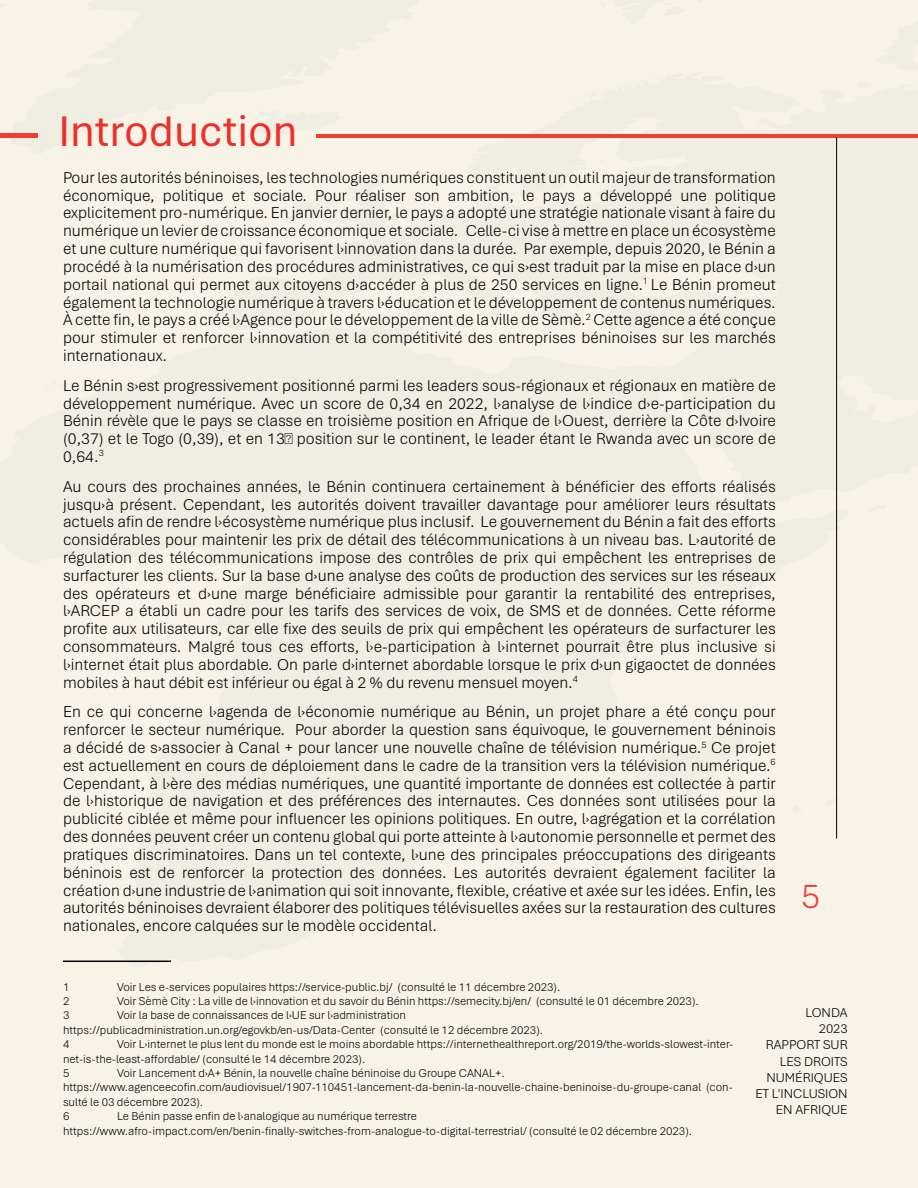
<style>
.page{position:relative;width:918px;height:1188px;background:#fff}
.page>*{position:absolute;margin:0;border:0;box-sizing:border-box;transform-origin:0 0}
.t1{font:45px "Aptos";color:#ee2f2b}
.t2{font:300 36px "Aptos";color:#ef3e36}
.t3{font:300 16.5px/17.9px "Aptos";color:#000;text-align:justify}
.t4{font:300 13.5px/16.2px "Aptos";color:#000;text-align:right}
.t5{font:300 12px/14.4px "Aptos";color:#000}
</style>
<div class="page">
<div style="left:0;top:1px;width:918px;height:1187px;background:#f7f4e7"></div>
<hr style="left:316px;top:134px;width:602px;height:3px;background:#ef3e35">
<hr style="left:0;top:133px;width:37px;height:4px;background:#ef3e35">
<hr style="left:836px;top:137px;width:1px;height:702px;background:#000">
<hr style="left:63px;top:961px;width:108px;height:1px;background:#000">
<h1 class="t1" style="left:58px;top:101px;width:241px">Introduction</h1>
<p class="t3" style="left:63px;top:168px;width:714px">Pour les autorités béninoises, les technologies numériques constituent un outil majeur de transformation économique, politique et sociale. Pour réaliser son ambition, le pays a développé une politique explicitement pro-numérique. En janvier dernier, le pays a adopté une stratégie nationale visant à faire du numérique un levier de croissance économique et sociale. Celle-ci vise à mettre en place un écosystème et une culture numérique qui favorisent l›innovation dans la durée. Par exemple, depuis 2020, le Bénin a procédé à la numérisation des procédures administratives, ce qui s›est traduit par la mise en place d›un portail national qui permet aux citoyens d›accéder à plus de 250 services en ligne.<sup>1</sup> Le Bénin promeut également la technologie numérique à travers l›éducation et le développement de contenus numériques.<br>À cette fin, le pays a créé l›Agence pour le développement de la ville de Sèmè.<sup>2</sup> Cette agence a été conçue pour stimuler et renforcer l›innovation et la compétitivité des entreprises béninoises sur les marchés internationaux.</p>
<p class="t3" style="left:63px;top:376px;width:714px">Le Bénin s›est progressivement positionné parmi les leaders sous-régionaux et régionaux en matière de développement numérique. Avec un score de 0,34 en 2022, l›analyse de l›indice d›e-participation du Bénin révèle que le pays se classe en troisième position en Afrique de l›Ouest, derrière la Côte d›Ivoire (0,37) et le Togo (0,39), et en 13ᵉ position sur le continent, le leader étant le Rwanda avec un score de 0,64.<sup>3</sup></p>
<p class="t3" style="left:63px;top:477px;width:714px">Au cours des prochaines années, le Bénin continuera certainement à bénéficier des efforts réalisés jusqu›à présent. Cependant, les autorités doivent travailler davantage pour améliorer leurs résultats actuels afin de rendre l›écosystème numérique plus inclusif. Le gouvernement du Bénin a fait des efforts considérables pour maintenir les prix de détail des télécommunications à un niveau bas. L›autorité de régulation des télécommunications impose des contrôles de prix qui empêchent les entreprises de surfacturer les clients. Sur la base d›une analyse des coûts de production des services sur les réseaux des opérateurs et d›une marge bénéficiaire admissible pour garantir la rentabilité des entreprises, l›ARCEP a établi un cadre pour les tarifs des services de voix, de SMS et de données. Cette réforme profite aux utilisateurs, car elle fixe des seuils de prix qui empêchent les opérateurs de surfacturer les consommateurs. Malgré tous ces efforts, l›e-participation à l›internet pourrait être plus inclusive si l›internet était plus abordable. On parle d›internet abordable lorsque le prix d›un gigaoctet de données mobiles à haut débit est inférieur ou égal à 2 % du revenu mensuel moyen.<sup>4</sup></p>
<p class="t3" style="left:63px;top:702px;width:714px">En ce qui concerne l›agenda de l›économie numérique au Bénin, un projet phare a été conçu pour renforcer le secteur numérique. Pour aborder la question sans équivoque, le gouvernement béninois a décidé de s›associer à Canal + pour lancer une nouvelle chaîne de télévision numérique.<sup>5</sup> Ce projet est actuellement en cours de déploiement dans le cadre de la transition vers la télévision numérique.<sup>6<br></sup>Cependant, à l›ère des médias numériques, une quantité importante de données est collectée à partir de l›historique de navigation et des préférences des internautes. Ces données sont utilisées pour la publicité ciblée et même pour influencer les opinions politiques. En outre, l›agrégation et la corrélation des données peuvent créer un contenu global qui porte atteinte à l›autonomie personnelle et permet des pratiques discriminatoires. Dans un tel contexte, l›une des principales préoccupations des dirigeants béninois est de renforcer la protection des données. Les autorités devraient également faciliter la création d›une industrie de l›animation qui soit innovante, flexible, créative et axée sur les idées. Enfin, les autorités béninoises devraient élaborer des politiques télévisuelles axées sur la restauration des cultures nationales, encore calquées sur le modèle occidental.</p>
<h2 class="t2" style="left:801px;top:872px;width:21px">5</h2>
<p class="t5" style="left:63px;top:979px;width:8px">1</p>
<p class="t5" style="left:117px;top:979px;width:445px">Voir Les e-services populaires https://service-public.bj/ (consulté le 11 décembre 2023).</p>
<p class="t5" style="left:63px;top:993px;width:8px">2</p>
<p class="t5" style="left:117px;top:993px;width:583px">Voir Sèmè City : La ville de l›innovation et du savoir du Bénin https://semecity.bj/en/ (consulté le 01 décembre 2023).</p>
<p class="t5" style="left:63px;top:1008px;width:8px">3</p>
<p class="t5" style="left:63px;top:1008px;width:482px;text-indent:54px">Voir la base de connaissances de l›UE sur l›administration https://publicadministration.un.org/egovkb/en-us/Data-Center (consulté le 12 décembre 2023).<br>4</p>
<p class="t5" style="left:63px;top:1037px;width:672px;text-indent:54px">Voir L›internet le plus lent du monde est le moins abordable https://internethealthreport.org/2019/the-worlds-slowest-inter&shy;net-is-the-least-affordable/ (consulté le 14 décembre 2023).<br>5</p>
<p class="t5" style="left:63px;top:1065px;width:671px;text-indent:54px">Voir Lancement d›A+ Bénin, la nouvelle chaîne béninoise du Groupe CANAL+. https://www.agenceecofin.com/audiovisuel/1907-110451-lancement-da-benin-la-nouvelle-chaine-beninoise-du-groupe-canal (con&shy;sulté le 03 décembre 2023).<br>6</p>
<p class="t5" style="left:63px;top:1109px;width:631px;text-indent:54px">Le Bénin passe enfin de l›analogique au numérique terrestre https://www.afro-impact.com/en/benin-finally-switches-from-analogue-to-digital-terrestrial/ (consulté le 02 décembre 2023).</p>
<p class="t4" style="left:755px;top:1004px;width:94px">LONDA<br>2023<br>RAPPORT SUR<br>LES DROITS<br>NUMÉRIQUES<br>ET L'INCLUSION<br>EN AFRIQUE</p>
</div>
